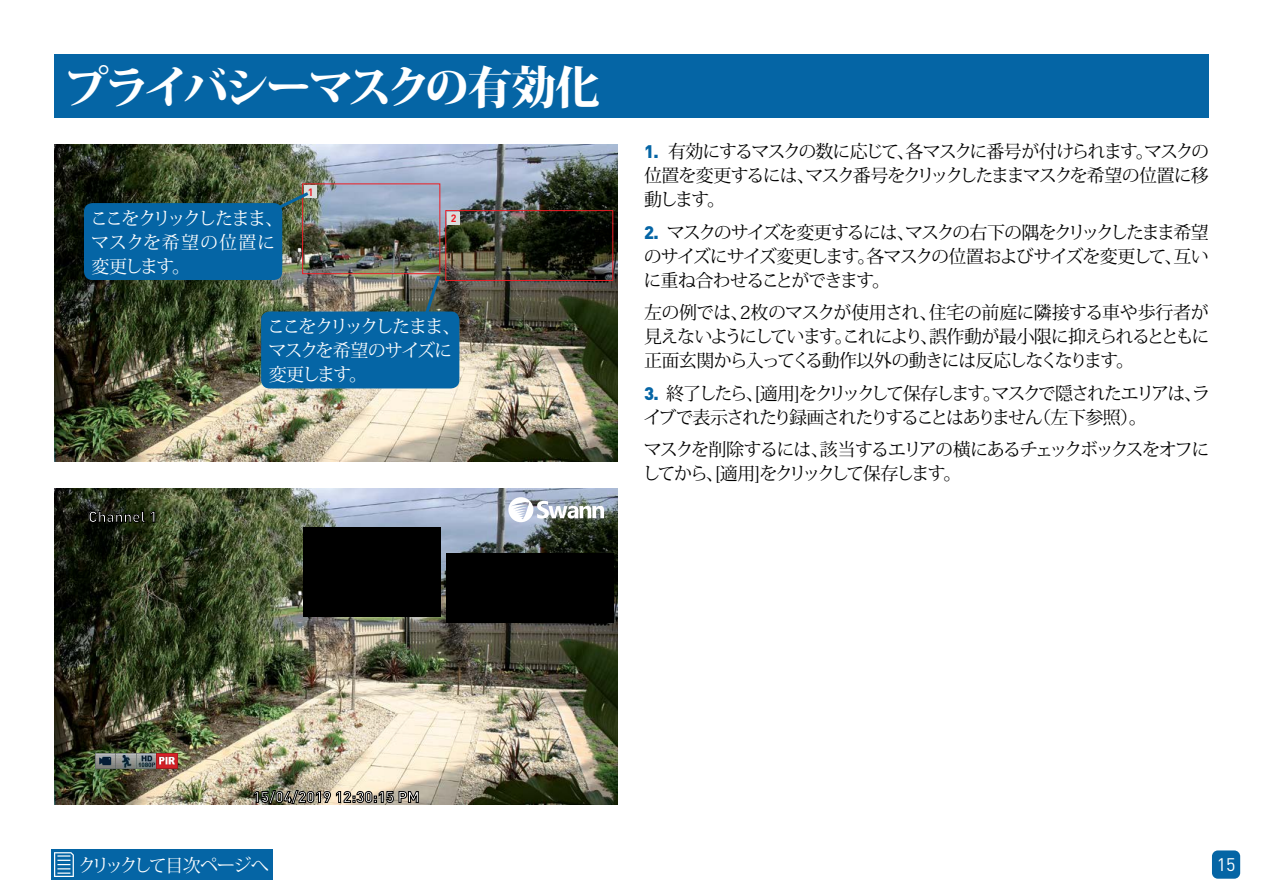
<style>
.page{position:relative;width:1263px;height:893px;background:#fff}
.page>*{position:absolute;margin:0;border:0;box-sizing:border-box;transform-origin:0 0}
.t1{font:800 45px "Koz Min Pr 6 N";letter-spacing:-.09em;color:#fff}
.t2{font:18px/24px "Koz Min Pr 6 N";letter-spacing:-.1em;color:#000;text-align:justify}
.t3{font:18px/24px "Koz Min Pr 6 N";letter-spacing:-.12em;color:#000}
.t4{font:18px/24px "Koz Min Pr 6 N";letter-spacing:-.095em;color:#fff}
.t5{font:18px/24px "Koz Min Pr 6 N";letter-spacing:-.065em;color:#fff}
.t6{font:18px "DIN Pro";color:#fff}
.t7{font:700 15.3px "DIN Pro";color:#fff}
.t8{font:700 10.5px "DIN Pro";color:#ed1d24}
.s1{font-family:"DIN Pro";font-weight:900;color:#0565a5}
</style>
<div class="page">
<div style="left:51px;top:849px;width:222px;height:31px;background:#0565a5"></div>
<div style="left:1212px;top:850px;width:28px;height:29px;background:#0565a5;border-radius:6px"></div>
<svg style="left:54px;top:852px;width:20px;height:25px"></svg>
<div style="left:54px;top:54px;width:1155px;height:64px;background:#0565a5"></div>
<img style="left:54px;top:145px;width:563px;height:316px">
<div style="left:445px;top:210px;width:168px;height:71px;border:1px solid #ed1d24"></div>
<div style="left:302px;top:183px;width:138px;height:91px;border:1px solid #ed1d24"></div>
<div style="left:304px;top:186px;width:13px;height:12px;background:#dadedc"></div>
<div style="left:447px;top:212px;width:13px;height:13px;background:#dadedc"></div>
<img style="left:54px;top:488px;width:563px;height:316px">
<svg style="left:89px;top:511px;width:66px;height:12px"></svg>
<svg style="left:508px;top:497px;width:99px;height:25px"></svg>
<img style="left:95px;top:753px;width:83px;height:15px">
<svg style="left:254px;top:790px;width:165px;height:14px;background:#797364"></svg>
<div style="left:446px;top:553px;width:167px;height:70px;background:#000"></div>
<div style="left:303px;top:527px;width:137px;height:89px;background:#000"></div>
<div style="left:84px;top:203px;width:198px;height:77px;background:#0565a5;border-radius:9px"></div>
<svg style="left:271px;top:190px;width:41px;height:23px"></svg>
<div style="left:261px;top:311px;width:198px;height:77px;background:#0565a5;border-radius:9px"></div>
<svg style="left:423px;top:272px;width:19px;height:40px"></svg>
<h1 class="t1" style="left:64px;top:62px;width:537px">プライバシーマスクの有効化</h1>
<p class="t5" style="left:90px;top:206px;width:194px">ここをクリックしたまま、マスクを希望の位置に変更します。</p>
<p class="t8" style="left:308px;top:183px;width:7px">1</p>
<p class="t8" style="left:451px;top:210px;width:7px">2</p>
<p class="t7" style="left:88px;top:504px;width:71px">Channel 1</p>
<p class="t4" style="left:267px;top:315px;width:194px">ここをクリックしたまま、マスクを希望のサイズに変更します。</p>
<p class="t2" style="left:644px;top:140px;width:567px"><span class="s1">1.</span> 有効にするマスクの数に応じて、各マスクに番号が付けられます。マスクの位置を変更するには、マスク番号をクリックしたままマスクを希望の位置に移動します。</p>
<p class="t2" style="left:644px;top:221px;width:567px"><span class="s1">2.</span> マスクのサイズを変更するには、マスクの右下の隅をクリックしたまま希望のサイズにサイズ変更します。各マスクの位置およびサイズを変更して、互いに重ね合わせることができます。</p>
<p class="t2" style="left:644px;top:301px;width:567px">左の例では、2枚のマスクが使用され、住宅の前庭に隣接する車や歩行者が見えないようにしています。これにより、誤作動が最小限に抑えられるとともに正面玄関から入ってくる動作以外の動きには反応しなくなります。</p>
<p class="t3" style="left:643px;top:382px;width:568px"><span class="s1">3.</span> 終了したら、[適用]をクリックして保存します。マスクで隠されたエリアは、ライブで表示されたり録画されたりすることはありません（左下参照）。</p>
<p class="t2" style="left:642px;top:438px;width:569px">マスクを削除するには、該当するエリアの横にあるチェックボックスをオフにしてから、[適用]をクリックして保存します。</p>
<p class="t7" style="left:252px;top:784px;width:169px">15/04/2019 12:30:15 PM</p>
<p class="t4" style="left:78px;top:853px;width:193px">クリックして目次ページへ</p>
<p class="t6" style="left:1217px;top:850px;width:20px">15</p>
</div>
